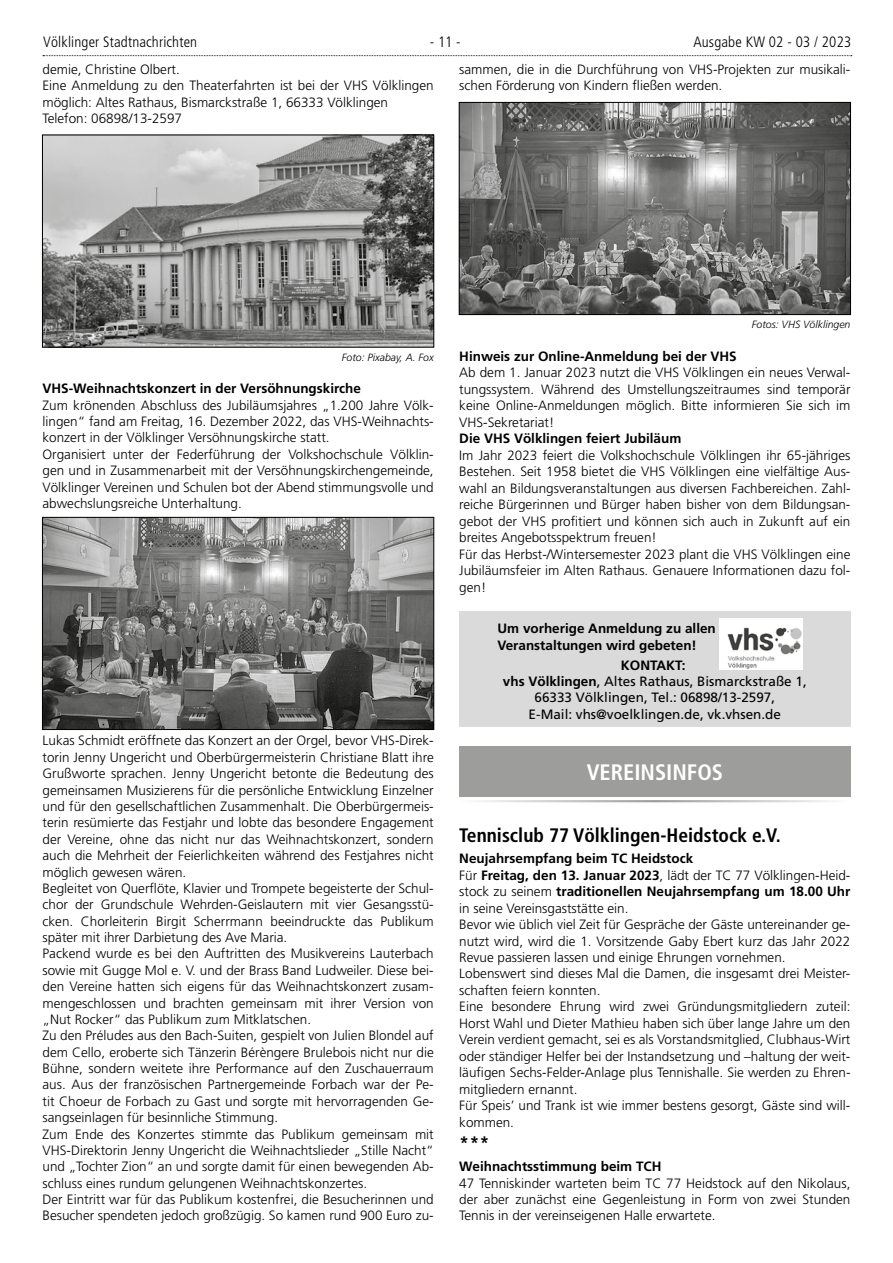
<style>
.page{position:relative;width:893px;height:1263px;background:#fff}
.page>*{position:absolute;margin:0;border:0;box-sizing:border-box;transform-origin:0 0}
.t1{font:700 condensed 22.35px "Frutiger";color:#fff}
.t2{font:700 condensed 19.5px "Frutiger";color:#000}
.t3{font:300 condensed 15px "Frutiger";letter-spacing:.01em;color:#000}
.t4{font:300 13.5px/16.4px "Frutiger";color:#000}
.t5{font:700 13.5px/16.2px "Frutiger";color:#000}
.t6{font:13.5px/16.2px "Frutiger";color:#000;text-align:center}
.t7{font:italic 300 10.5px "Frutiger";color:#000}
.s1{font-weight:700}
</style>
<div class="page">
<svg style="left:43px;top:55px;width:809px;height:1px"></svg>
<img style="left:44px;top:137px;width:388px;height:208px">
<div style="left:42px;top:135px;width:392px;height:212px;border:1px solid #000"></div>
<img style="left:44px;top:519px;width:388px;height:209px">
<div style="left:42px;top:517px;width:392px;height:213px;border:1px solid #000"></div>
<img style="left:461px;top:104px;width:388px;height:209px">
<div style="left:459px;top:102px;width:392px;height:213px;border:1px solid #000"></div>
<div style="left:459px;top:611px;width:391px;height:115px;background:#dadada"></div>
<img style="left:720px;top:619px;width:83px;height:51px">
<div style="left:459px;top:746px;width:391px;height:51px;background:#9d9d9c"></div>
<hr style="left:459px;top:800px;width:391px;height:2px;background:#9d9d9c">
<p class="t3" style="left:43px;top:33px;width:155px">Völklinger Stadtnachrichten</p>
<p class="t3" style="left:430px;top:33px;width:32px">- 11 -</p>
<p class="t3" style="left:693px;top:33px;width:159px">Ausgabe KW 02 - 03 / 2023</p>
<p class="t4" style="left:43px;top:61px;width:393px">demie, Christine Olbert.<br>Eine Anmeldung zu den Theaterfahrten ist bei der VHS Völklingen möglich: Altes Rathaus, Bismarckstraße 1, 66333 Völklingen Telefon: 06898/13-2597</p>
<p class="t4" style="left:459px;top:61px;width:393px">sammen, die in die Durchführung von VHS-Projekten zur musikali&shy;schen Förderung von Kindern fließen werden.</p>
<p class="t7" style="left:342px;top:351px;width:93px">Foto: Pixabay, A. Fox</p>
<p class="t5" style="left:43px;top:381px;width:320px">VHS-Weihnachtskonzert in der Versöhnungskirche</p>
<p class="t4" style="left:43px;top:397px;width:393px">Zum krönenden Abschluss des Jubiläumsjahres „1.200 Jahre Völk&shy;lingen“ fand am Freitag, 16. Dezember 2022, das VHS-Weihnachts&shy;konzert in der Völklinger Versöhnungskirche statt.<br>Organisiert unter der Federführung der Volkshochschule Völklin&shy;gen und in Zusammenarbeit mit der Versöhnungskirchengemeinde, Völklinger Vereinen und Schulen bot der Abend stimmungsvolle und abwechslungsreiche Unterhaltung.</p>
<p class="t4" style="left:43px;top:733px;width:393px">Lukas Schmidt eröffnete das Konzert an der Orgel, bevor VHS-Direk&shy;torin Jenny Ungericht und Oberbürgermeisterin Christiane Blatt ihre Grußworte sprachen. Jenny Ungericht betonte die Bedeutung des gemeinsamen Musizierens für die persönliche Entwicklung Einzelner und für den gesellschaftlichen Zusammenhalt. Die Oberbürgermeis&shy;terin resümierte das Festjahr und lobte das besondere Engagement der Vereine, ohne das nicht nur das Weihnachtskonzert, sondern auch die Mehrheit der Feierlichkeiten während des Festjahres nicht möglich gewesen wären.<br>Begleitet von Querflöte, Klavier und Trompete begeisterte der Schul&shy;chor der Grundschule Wehrden-Geislautern mit vier Gesangsstü&shy;cken. Chorleiterin Birgit Scherrmann beeindruckte das Publikum später mit ihrer Darbietung des Ave Maria.<br>Packend wurde es bei den Auftritten des Musikvereins Lauterbach sowie mit Gugge Mol e. V. und der Brass Band Ludweiler. Diese bei&shy;den Vereine hatten sich eigens für das Weihnachtskonzert zusam&shy;mengeschlossen und brachten gemeinsam mit ihrer Version von „Nut Rocker“ das Publikum zum Mitklatschen.<br>Zu den Préludes aus den Bach-Suiten, gespielt von Julien Blondel auf dem Cello, eroberte sich Tänzerin Bérèngere Brulebois nicht nur die Bühne, sondern weitete ihre Performance auf den Zuschauerraum aus. Aus der französischen Partnergemeinde Forbach war der Pe&shy;tit Choeur de Forbach zu Gast und sorgte mit hervorragenden Ge&shy;sangseinlagen für besinnliche Stimmung.<br>Zum Ende des Konzertes stimmte das Publikum gemeinsam mit VHS-Direktorin Jenny Ungericht die Weihnachtslieder „Stille Nacht“ und „Tochter Zion“ an und sorgte damit für einen bewegenden Ab&shy;schluss eines rundum gelungenen Weihnachtskonzertes.<br>Der Eintritt war für das Publikum kostenfrei, die Besucherinnen und Besucher spendeten jedoch großzügig. So kamen rund 900 Euro zu-</p>
<p class="t7" style="left:752px;top:318px;width:100px">Fotos: VHS Völklingen</p>
<p class="t5" style="left:459px;top:348px;width:279px">Hinweis zur Online-Anmeldung bei der VHS</p>
<p class="t4" style="left:459px;top:365px;width:393px;text-align:justify">Ab dem 1. Januar 2023 nutzt die VHS Völklingen ein neues Verwal&shy;tungssystem. Während des Umstellungszeitraumes sind temporär keine Online-Anmeldungen möglich. Bitte informieren Sie sich im VHS-Sekretariat!</p>
<p class="t5" style="left:459px;top:430px;width:224px">Die VHS Völklingen feiert Jubiläum</p>
<p class="t4" style="left:459px;top:447px;width:393px">Im Jahr 2023 feiert die Volkshochschule Völklingen ihr 65-jähriges Bestehen. Seit 1958 bietet die VHS Völklingen eine vielfältige Aus&shy;wahl an Bildungsveranstaltungen aus diversen Fachbereichen. Zahl&shy;reiche Bürgerinnen und Bürger haben bisher von dem Bildungsan&shy;gebot der VHS profitiert und können sich auch in Zukunft auf ein breites Angebotsspektrum freuen!<br>Für das Herbst-/Wintersemester 2023 plant die VHS Völklingen eine Jubiläumsfeier im Alten Rathaus. Genauere Informationen dazu fol&shy;gen!</p>
<p class="t5" style="left:497px;top:621px;width:220px">Um vorherige Anmeldung zu allen<br>Veranstaltungen wird gebeten!</p>
<p class="t6" style="left:503px;top:657px;width:305px"><span class="s1">KONTAKT:<br>vhs Völklingen</span>, Altes Rathaus, Bismarckstraße 1, 66333 Völklingen, Tel.: 06898/13-2597,<br>E-Mail: vhs@voelklingen.de, vk.vhsen.de</p>
<h1 class="t1" style="left:587px;top:759px;width:138px">VEREINSINFOS</h1>
<h2 class="t2" style="left:459px;top:824px;width:323px">Tennisclub 77 Völklingen-Heidstock e.V.</h2>
<p class="t4" style="left:459px;top:850px;width:393px"><span class="s1">Neujahrsempfang beim TC Heidstock<br></span>Für <span class="s1">Freitag, den 13. Januar 2023</span>, lädt der TC 77 Völklingen-Heid&shy;stock zu seinem <span class="s1">traditionellen Neujahrsempfang um 18.00 Uhr </span>in seine Vereinsgaststätte ein.<br>Bevor wie üblich viel Zeit für Gespräche der Gäste untereinander ge&shy;nutzt wird, wird die 1. Vorsitzende Gaby Ebert kurz das Jahr 2022<br>Revue passieren lassen und einige Ehrungen vornehmen.<br>Lobenswert sind dieses Mal die Damen, die insgesamt drei Meister&shy;schaften feiern konnten.<br>Eine besondere Ehrung wird zwei Gründungsmitgliedern zuteil:<br>Horst Wahl und Dieter Mathieu haben sich über lange Jahre um den Verein verdient gemacht, sei es als Vorstandsmitglied, Clubhaus-Wirt oder ständiger Helfer bei der Instandsetzung und –haltung der weit&shy;läufigen Sechs-Felder-Anlage plus Tennishalle. Sie werden zu Ehren&shy;mitgliedern ernannt.<br>Für Speis’ und Trank ist wie immer bestens gesorgt, Gäste sind will&shy;kommen.</p>
<h2 class="t2" style="left:459px;top:1132px;width:32px">***</h2>
<p class="t5" style="left:459px;top:1158px;width:204px">Weihnachtsstimmung beim TCH</p>
<p class="t4" style="left:459px;top:1175px;width:393px;text-align:justify">47 Tenniskinder warteten beim TC 77 Heidstock auf den Nikolaus, der aber zunächst eine Gegenleistung in Form von zwei Stunden Tennis in der vereinseigenen Halle erwartete.</p>
</div>
